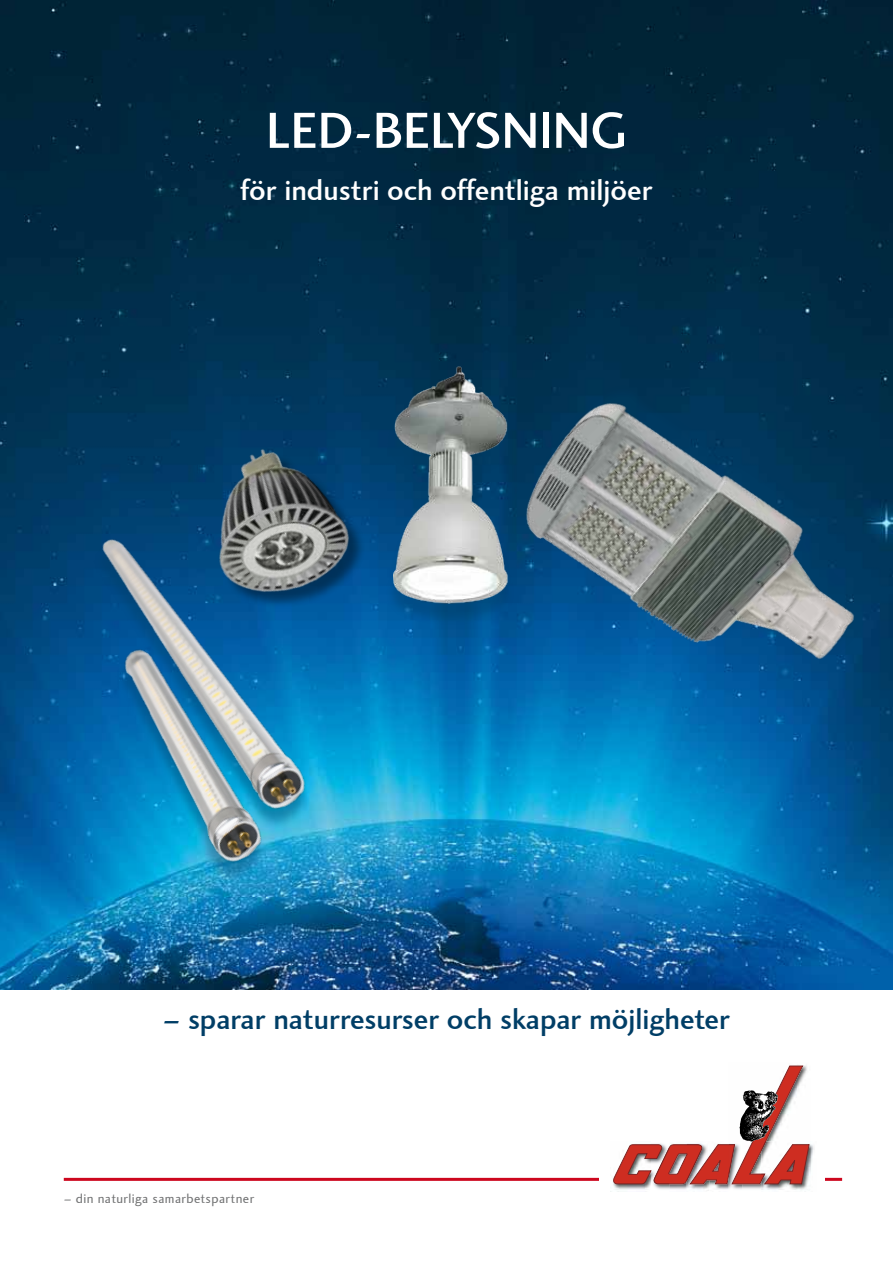
<style>
.page{position:relative;width:893px;height:1263px;background:#fff}
.page>*{position:absolute;margin:0;border:0;box-sizing:border-box;transform-origin:0 0}
.t1{font:500 52.5px "Charlotte Sans";color:#fff}
.t2{font:500 30px "Charlotte Sans";color:#003e66}
.t3{font:500 30px "Charlotte Sans";color:#fff}
.t4{font:13.5px "Charlotte Sans";letter-spacing:.03em;color:#707172}
</style>
<div class="page">
<hr style="left:64px;top:1178px;width:778px;height:3px;background:#cd071e">
<div style="left:600px;top:1063px;width:225px;height:128px;background:#fff"></div>
<img style="left:613px;top:1184px;width:129px;height:6px">
<img style="left:651px;top:1184px;width:18px;height:6px">
<img style="left:687px;top:1184px;width:22px;height:7px">
<img style="left:742px;top:1184px;width:19px;height:5px">
<img style="left:761px;top:1144px;width:53px;height:46px">
<svg style="left:613px;top:1065px;width:197px;height:119px"></svg>
<img style="left:0;top:0;width:893px;height:989px">
<img style="left:487px;top:343px;width:406px;height:411px">
<div style="left:386px;top:374px;width:129px;height:252px;background:#003e66;opacity:.4"></div>
<img style="left:393px;top:366px;width:121px;height:243px">
<img style="left:0;top:497px;width:407px;height:420px">
<img style="left:132px;top:383px;width:284px;height:286px">
<h1 class="t1" style="left:266px;top:100px;width:363px">LED-BELYSNING</h1>
<p class="t3" style="left:240px;top:173px;width:414px">för industri och offentliga miljöer</p>
<p class="t2" style="left:163px;top:1002px;width:569px">– sparar naturresurser och skapar möjligheter</p>
<p class="t4" style="left:64px;top:1191px;width:192px">– din naturliga samarbetspartner</p>
</div>
